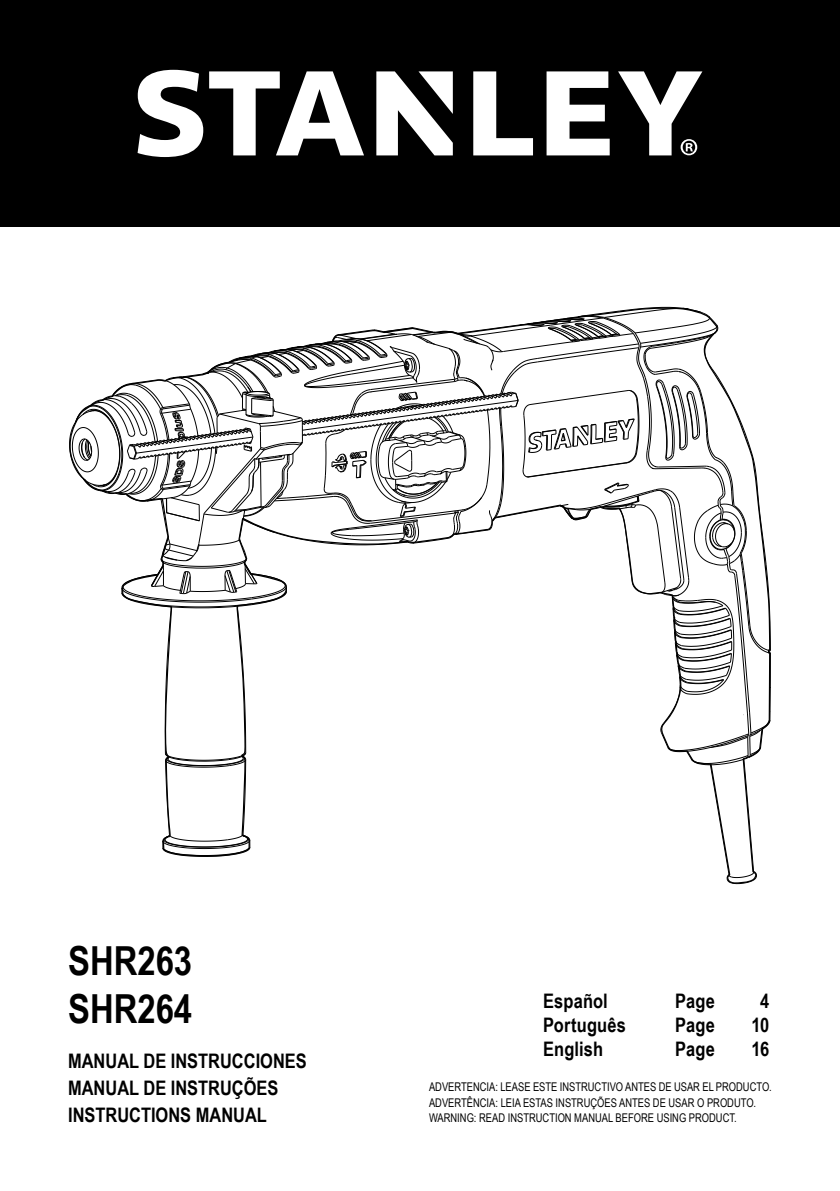
<style>
.page{position:relative;width:840px;height:1191px;background:#fff}
.page>*{position:absolute;margin:0;border:0;box-sizing:border-box;transform-origin:0 0}
.t1{font:700 40px/48px "Arial Narrow";color:#000}
.t2{font:700 20px/27.4px "Arial Narrow";color:#000}
.t3{font:12px/15.6px "Arial Narrow";color:#000;scale:.95 1}
</style>
<div class="page">
<div style="left:0;top:0;width:839px;height:227px;background:#000"></div>
<svg style="left:137px;top:70px;width:66px;height:87px"></svg>
<svg style="left:376px;top:71px;width:76px;height:84px"></svg>
<svg style="left:546px;top:71px;width:63px;height:84px"></svg>
<svg style="left:473px;top:71px;width:59px;height:84px"></svg>
<svg style="left:209px;top:71px;width:155px;height:84px"></svg>
<svg style="left:618px;top:71px;width:84px;height:84px"></svg>
<svg style="left:69px;top:307px;width:701px;height:577px"></svg>
<h1 class="t1" style="left:68px;top:934px;width:125px">SHR263<br>SHR264</h1>
<h2 class="t2" style="left:68px;top:1046px;width:240px">MANUAL DE INSTRUCCIONES<br>MANUAL DE INSTRUÇÕES<br>INSTRUCTIONS MANUAL</h2>
<h2 class="t2" style="left:543px;top:986px;width:66px">Español</h2>
<h2 class="t2" style="left:675px;top:986px;width:41px">Page</h2>
<h2 class="t2" style="left:759px;top:986px;width:11px">4</h2>
<h2 class="t2" style="left:543px;top:1010px;width:84px">Português</h2>
<h2 class="t2" style="left:675px;top:1010px;width:41px">Page</h2>
<h2 class="t2" style="left:751px;top:1010px;width:19px">10</h2>
<h2 class="t2" style="left:543px;top:1034px;width:61px">English</h2>
<h2 class="t2" style="left:675px;top:1034px;width:41px">Page</h2>
<h2 class="t2" style="left:751px;top:1034px;width:19px">16</h2>
<p class="t3" style="left:429px;top:1078px;width:362px">ADVERTENCIA: LEASE ESTE INSTRUCTIVO ANTES DE USAR EL PRODUCTO.<br>ADVERTÊNCIA: LEIA ESTAS INSTRUÇÕES ANTES DE USAR O PRODUTO.<br>WARNING: READ INSTRUCTION MANUAL BEFORE USING PRODUCT.</p>
</div>
